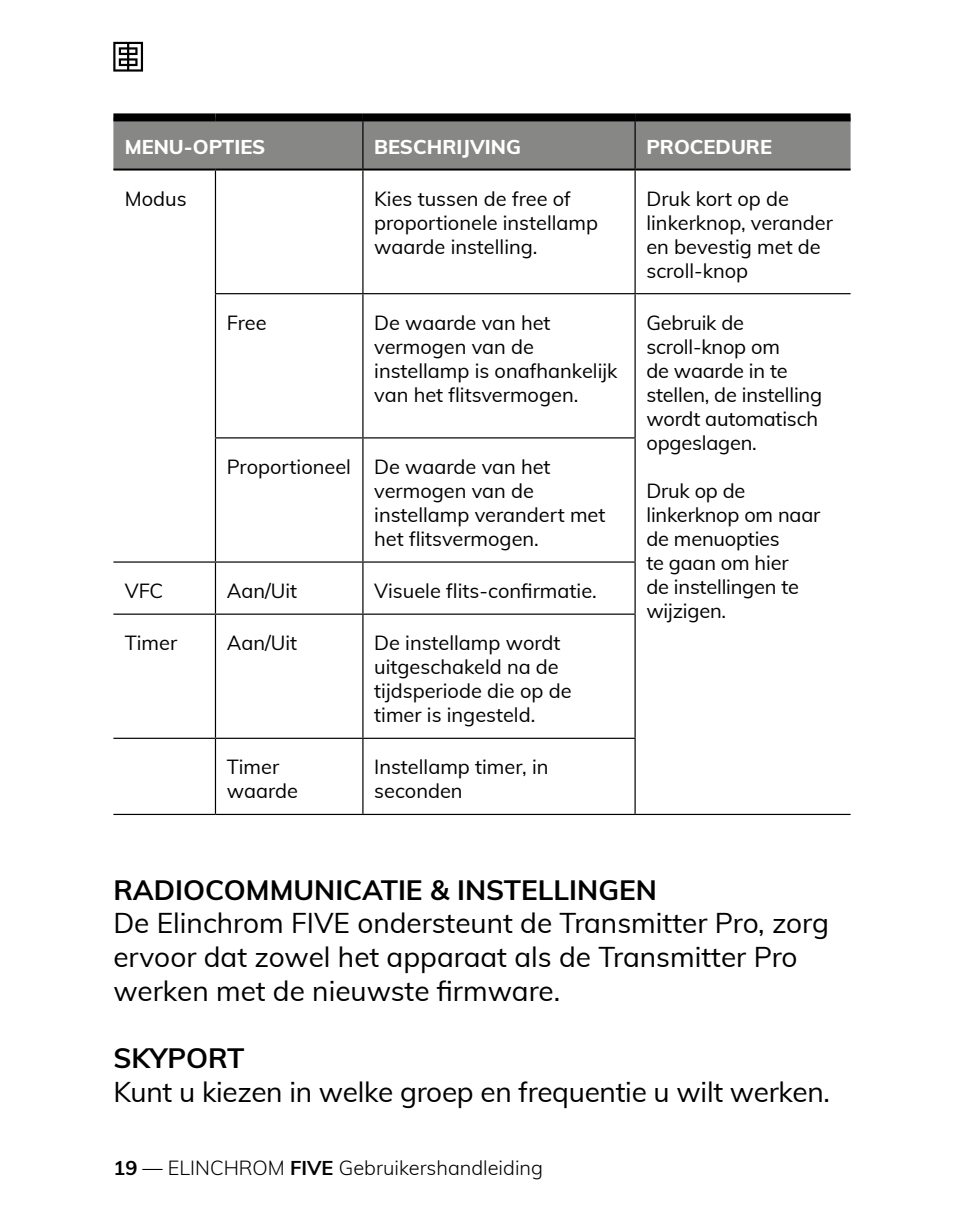
<style>
.page{position:relative;width:964px;height:1225px;background:#fff}
.page>*{position:absolute;margin:0;border:0;box-sizing:border-box;transform-origin:0 0}
.t1{font:28px/33.6px "Muli";color:#000}
.t2{font:700 28px "Muli";color:#000}
.t3{font:20px/24px "Muli";color:#000}
.t4{font:300 20px "Muli";color:#000}
.t5{font:800 20px "Muli";color:#fff}
.s1{font-weight:700}
</style>
<div class="page">
<div style="left:113px;top:121px;width:737px;height:47px;background:#878786"></div>
<hr style="left:362px;top:121px;width:2px;height:47px;background:#000">
<hr style="left:634px;top:121px;width:2px;height:47px;background:#000">
<hr style="left:215px;top:170px;width:1px;height:123px;background:#000">
<hr style="left:362px;top:170px;width:2px;height:123px;background:#000">
<hr style="left:634px;top:170px;width:2px;height:123px;background:#000">
<hr style="left:215px;top:293px;width:148px;height:1px;background:#000">
<hr style="left:215px;top:294px;width:1px;height:143px;background:#000">
<hr style="left:363px;top:293px;width:272px;height:1px;background:#000">
<hr style="left:362px;top:294px;width:2px;height:143px;background:#000">
<hr style="left:635px;top:293px;width:215px;height:1px;background:#000">
<hr style="left:634px;top:294px;width:2px;height:143px;background:#000">
<hr style="left:635px;top:813px;width:215px;height:2px;background:#000">
<hr style="left:215px;top:437px;width:148px;height:1px;background:#000">
<hr style="left:215px;top:438px;width:1px;height:123px;background:#000">
<hr style="left:363px;top:437px;width:273px;height:1px;background:#000">
<hr style="left:362px;top:438px;width:2px;height:123px;background:#000">
<hr style="left:634px;top:438px;width:2px;height:123px;background:#000">
<hr style="left:113px;top:561px;width:102px;height:2px;background:#000">
<hr style="left:215px;top:561px;width:148px;height:2px;background:#000">
<hr style="left:215px;top:562px;width:1px;height:51px;background:#000">
<hr style="left:363px;top:561px;width:273px;height:2px;background:#000">
<hr style="left:362px;top:562px;width:2px;height:51px;background:#000">
<hr style="left:634px;top:562px;width:2px;height:51px;background:#000">
<hr style="left:113px;top:613px;width:102px;height:2px;background:#000">
<hr style="left:215px;top:613px;width:148px;height:2px;background:#000">
<hr style="left:215px;top:615px;width:1px;height:122px;background:#000">
<hr style="left:363px;top:613px;width:273px;height:2px;background:#000">
<hr style="left:362px;top:615px;width:2px;height:122px;background:#000">
<hr style="left:634px;top:615px;width:2px;height:122px;background:#000">
<hr style="left:113px;top:737px;width:102px;height:2px;background:#000">
<hr style="left:215px;top:737px;width:148px;height:2px;background:#000">
<hr style="left:215px;top:739px;width:1px;height:75px;background:#000">
<hr style="left:363px;top:737px;width:273px;height:2px;background:#000">
<hr style="left:362px;top:739px;width:2px;height:75px;background:#000">
<hr style="left:634px;top:739px;width:2px;height:75px;background:#000">
<hr style="left:113px;top:813px;width:102px;height:2px;background:#000">
<hr style="left:215px;top:813px;width:148px;height:2px;background:#000">
<hr style="left:363px;top:813px;width:272px;height:2px;background:#000">
<hr style="left:113px;top:168px;width:102px;height:2px;background:#000">
<hr style="left:215px;top:168px;width:148px;height:2px;background:#000">
<hr style="left:363px;top:168px;width:272px;height:2px;background:#000">
<hr style="left:635px;top:168px;width:215px;height:2px;background:#000">
<div style="left:113px;top:113px;width:102px;height:8px;background:#000"></div>
<div style="left:215px;top:113px;width:148px;height:8px;background:#000"></div>
<div style="left:363px;top:113px;width:272px;height:8px;background:#000"></div>
<div style="left:635px;top:113px;width:215px;height:8px;background:#000"></div>
<svg style="left:113px;top:42px;width:30px;height:30px"></svg>
<p class="t5" style="left:125px;top:132px;width:142px">MENU-OPTIES</p>
<p class="t5" style="left:374px;top:132px;width:148px">BESCHRIJVING</p>
<p class="t5" style="left:646px;top:132px;width:127px">PROCEDURE</p>
<p class="t3" style="left:125px;top:185px;width:63px">Modus</p>
<p class="t3" style="left:374px;top:185px;width:225px">Kies tussen de free of proportionele instellamp waarde instelling.</p>
<p class="t3" style="left:646px;top:185px;width:188px">Druk kort op de linkerknop, verander en bevestig met de scroll-knop</p>
<p class="t3" style="left:227px;top:310px;width:41px">Free</p>
<p class="t3" style="left:374px;top:310px;width:245px">De waarde van het vermogen van de instellamp is onafhankelijk van het flitsvermogen.</p>
<p class="t3" style="left:646px;top:310px;width:177px">Gebruik de scroll-knop om<br>de waarde in te stellen, de instelling wordt automatisch opgeslagen.</p>
<p class="t3" style="left:646px;top:478px;width:175px">Druk op de linkerknop om naar de menuopties<br>te gaan om hier<br>de instellingen te wijzigen.</p>
<p class="t3" style="left:227px;top:454px;width:126px">Proportioneel</p>
<p class="t3" style="left:374px;top:454px;width:233px">De waarde van het vermogen van de instellamp verandert met het flitsvermogen.</p>
<p class="t3" style="left:125px;top:578px;width:40px">VFC</p>
<p class="t3" style="left:227px;top:578px;width:72px">Aan/Uit</p>
<p class="t3" style="left:374px;top:578px;width:224px">Visuele flits-confirmatie.</p>
<p class="t3" style="left:125px;top:630px;width:54px">Timer</p>
<p class="t3" style="left:227px;top:630px;width:72px">Aan/Uit</p>
<p class="t3" style="left:374px;top:630px;width:199px">De instellamp wordt uitgeschakeld na de tijdsperiode die op de timer is ingesteld.</p>
<p class="t3" style="left:227px;top:754px;width:73px">Timer waarde</p>
<p class="t3" style="left:374px;top:754px;width:176px">Instellamp timer, in seconden</p>
<p class="t2" style="left:113px;top:869px;width:545px">RADIOCOMMUNICATIE &amp; INSTELLINGEN</p>
<p class="t1" style="left:113px;top:905px;width:717px">De Elinchrom FIVE ondersteunt de Transmitter Pro, zorg ervoor dat zowel het apparaat als de Transmitter Pro werken met de nieuwste firmware.</p>
<p class="t2" style="left:113px;top:1037px;width:133px">SKYPORT</p>
<p class="t1" style="left:113px;top:1073px;width:718px">Kunt u kiezen in welke groep en frequentie u wilt werken.</p>
<p class="t4" style="left:113px;top:1153px;width:431px"><span class="s1">19</span> — ELINCHROM <span class="s1">FIVE</span> Gebruikershandleiding</p>
</div>
